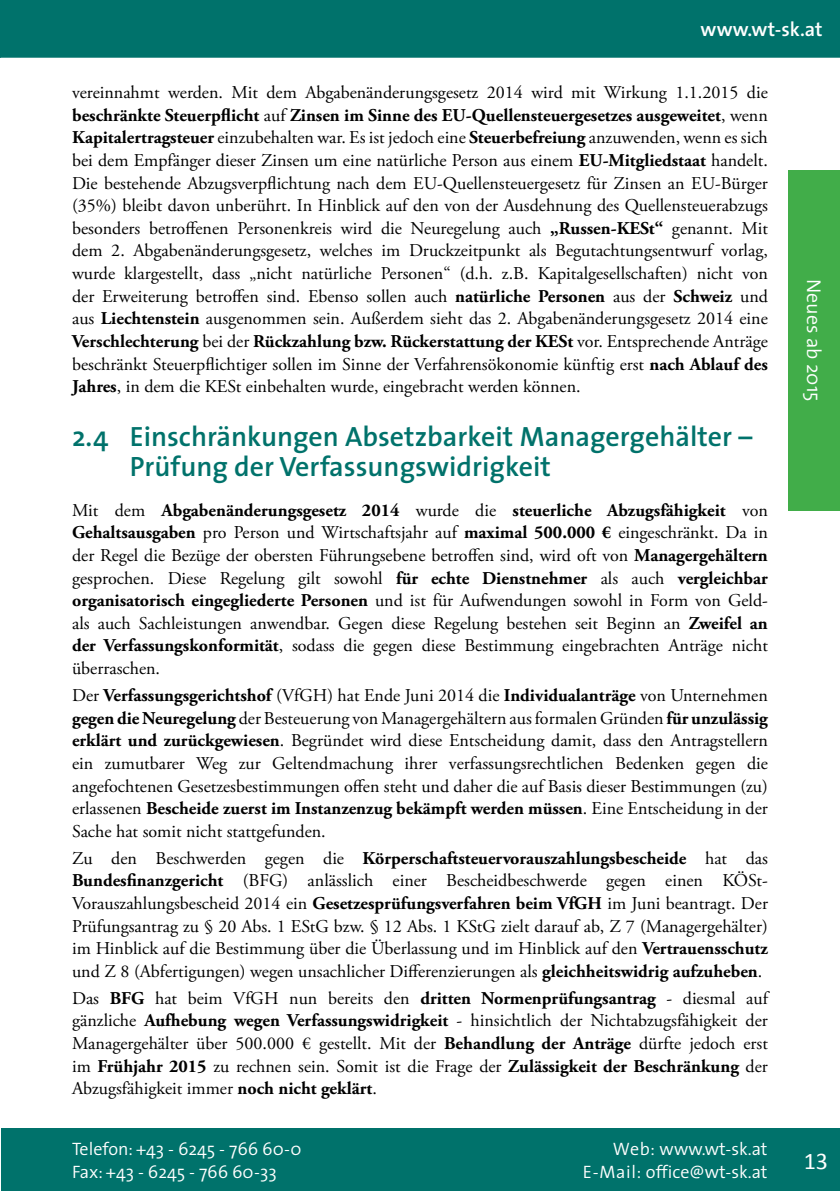
<style>
.page{position:relative;width:840px;height:1191px;background:#fff}
.page>*{position:absolute;margin:0;border:0;box-sizing:border-box;transform-origin:0 0}
.t1{font:600 28px/30px "The Sans";color:#00726b}
.t2{font:24px "Calibri";color:#fff}
.t3{font:600 20px "The Sans";letter-spacing:.01em;color:#fff}
.t4{font:300 20px "The Sans";color:#fff}
.t5{font:18px/22.6px "Adobe Garamond Pro";color:#000;text-align:justify}
.t6{font:300 18px/23px "The Sans";color:#fff;text-align:right}
.s1{font-weight:700}
</style>
<div class="page">
<div style="left:1px;top:1128px;width:838px;height:63px;background:#00726b"></div>
<div style="left:0;top:0;width:839px;height:57px;background:#00726b"></div>
<div style="left:788px;top:170px;width:51px;height:340px;background:#41ad49"></div>
<p class="t3" style="left:700px;top:12px;width:123px">www.wt-sk.at</p>
<p class="t5" style="left:72px;top:82px;width:697px">vereinnahmt werden. Mit dem Abgabenänderungsgesetz 2014 wird mit Wirkung 1.1.2015 die <span class="s1">beschränkte Steuerpflicht</span> auf <span class="s1">Zinsen im Sinne des EU-Quellensteuergesetzes ausgeweitet</span>, wenn <span class="s1">Kapitalertragsteuer</span> einzubehalten war. Es ist jedoch eine <span class="s1">Steuerbefreiung</span> anzuwenden, wenn es sich bei dem Empfänger dieser Zinsen um eine natürliche Person aus einem <span class="s1">EU-Mitgliedstaat</span> handelt.<br>Die bestehende Abzugsverpflichtung nach dem EU-Quellensteuergesetz für Zinsen an EU-Bürger (35%) bleibt davon unberührt. In Hinblick auf den von der Ausdehnung des Quellensteuerabzugs besonders betroffenen Personenkreis wird die Neuregelung auch <span class="s1">„Russen-KESt“</span> genannt. Mit dem 2. Abgabenänderungsgesetz, welches im Druckzeitpunkt als Begutachtungsentwurf vorlag, wurde klargestellt, dass „nicht natürliche Personen“ (d.h. z.B. Kapitalgesellschaften) nicht von der Erweiterung betroffen sind. Ebenso sollen auch <span class="s1">natürliche Personen</span> aus der <span class="s1">Schweiz</span> und aus <span class="s1">Liechtenstein</span> ausgenommen sein. Außerdem sieht das 2. Abgabenänderungsgesetz 2014 eine <span class="s1">Verschlechterung</span> bei der <span class="s1">Rückzahlung bzw. Rückerstattung der KESt</span> vor. Entsprechende Anträge beschränkt Steuerpflichtiger sollen im Sinne der Verfahrensökonomie künftig erst <span class="s1">nach Ablauf des Jahres</span>, in dem die KESt einbehalten wurde, eingebracht werden können.</p>
<h1 class="t1" style="left:130px;top:421px;width:623px;text-indent:-58px">2.4 Einschränkungen Absetzbarkeit Managergehälter –<br>Prüfung der Verfassungswidrigkeit</h1>
<p class="t5" style="left:72px;top:499px;width:697px">Mit dem <span class="s1">Abgabenänderungsgesetz 2014</span> wurde die <span class="s1">steuerliche Abzugsfähigkeit</span> von <span class="s1">Gehaltsausgaben</span> pro Person und Wirtschaftsjahr auf <span class="s1">maximal 500.000 €</span> eingeschränkt. Da in der Regel die Bezüge der obersten Führungsebene betroffen sind, wird oft von <span class="s1">Managergehältern </span>gesprochen. Diese Regelung gilt sowohl <span class="s1">für echte Dienstnehmer</span> als auch <span class="s1">vergleichbar organisatorisch eingegliederte Personen</span> und ist für Aufwendungen sowohl in Form von Geld&shy;als auch Sachleistungen anwendbar. Gegen diese Regelung bestehen seit Beginn an <span class="s1">Zweifel an der Verfassungskonformität</span>, sodass die gegen diese Bestimmung eingebrachten Anträge nicht überraschen.</p>
<p class="t5" style="left:72px;top:684px;width:697px">Der <span class="s1">Verfassungsgerichtshof</span> (VfGH) hat Ende Juni 2014 die <span class="s1">Individualanträge</span> von Unternehmen <span class="s1">gegen die Neuregelung</span> der Besteuerung von Managergehältern aus formalen Gründen <span class="s1">für unzulässig erklärt und zurückgewiesen</span>. Begründet wird diese Entscheidung damit, dass den Antragstellern ein zumutbarer Weg zur Geltendmachung ihrer verfassungsrechtlichen Bedenken gegen die angefochtenen Gesetzesbestimmungen offen steht und daher die auf Basis dieser Bestimmungen (zu) erlassenen <span class="s1">Bescheide zuerst im Instanzenzug bekämpft werden müssen</span>. Eine Entscheidung in der Sache hat somit nicht stattgefunden.</p>
<p class="t5" style="left:72px;top:847px;width:697px">Zu den Beschwerden gegen die <span class="s1">Körperschaftsteuervorauszahlungsbescheide</span> hat das <span class="s1">Bundesfinanzgericht</span> (BFG) anlässlich einer Bescheidbeschwerde gegen einen KÖSt-Vorauszahlungsbescheid 2014 ein <span class="s1">Gesetzesprüfungsverfahren beim VfGH</span> im Juni beantragt. Der Prüfungsantrag zu § 20 Abs. 1 EStG bzw. § 12 Abs. 1 KStG zielt darauf ab, Z 7 (Managergehälter) im Hinblick auf die Bestimmung über die Überlassung und im Hinblick auf den <span class="s1">Vertrauensschutz </span>und Z 8 (Abfertigungen) wegen unsachlicher Differenzierungen als <span class="s1">gleichheitswidrig aufzuheben</span>.</p>
<p class="t5" style="left:72px;top:987px;width:697px">Das <span class="s1">BFG</span> hat beim VfGH nun bereits den <span class="s1">dritten Normenprüfungsantrag</span> - diesmal auf gänzliche <span class="s1">Aufhebung wegen Verfassungswidrigkeit</span> - hinsichtlich der Nichtabzugsfähigkeit der Managergehälter über 500.000 € gestellt. Mit der <span class="s1">Behandlung der Anträge</span> dürfte jedoch erst im <span class="s1">Frühjahr 2015</span> zu rechnen sein. Somit ist die Frage der <span class="s1">Zulässigkeit der Beschränkung</span> der Abzugsfähigkeit immer <span class="s1">noch nicht geklärt</span>.</p>
<p class="t6" style="left:72px;top:1136px;width:231px;text-align:left">Telefon: +43 - 6245 - 766 60-0<br>Fax: +43 - 6245 - 766 60-33</p>
<p class="t6" style="left:582px;top:1136px;width:186px">Web: www.wt-sk.at<br>E-Mail: office@wt-sk.at</p>
<p class="t4" style="left:830px;top:279px;width:124px;rotate:90deg">Neues ab 2015</p>
<h2 class="t2" style="left:803px;top:1144px;width:26px">13</h2>
</div>
